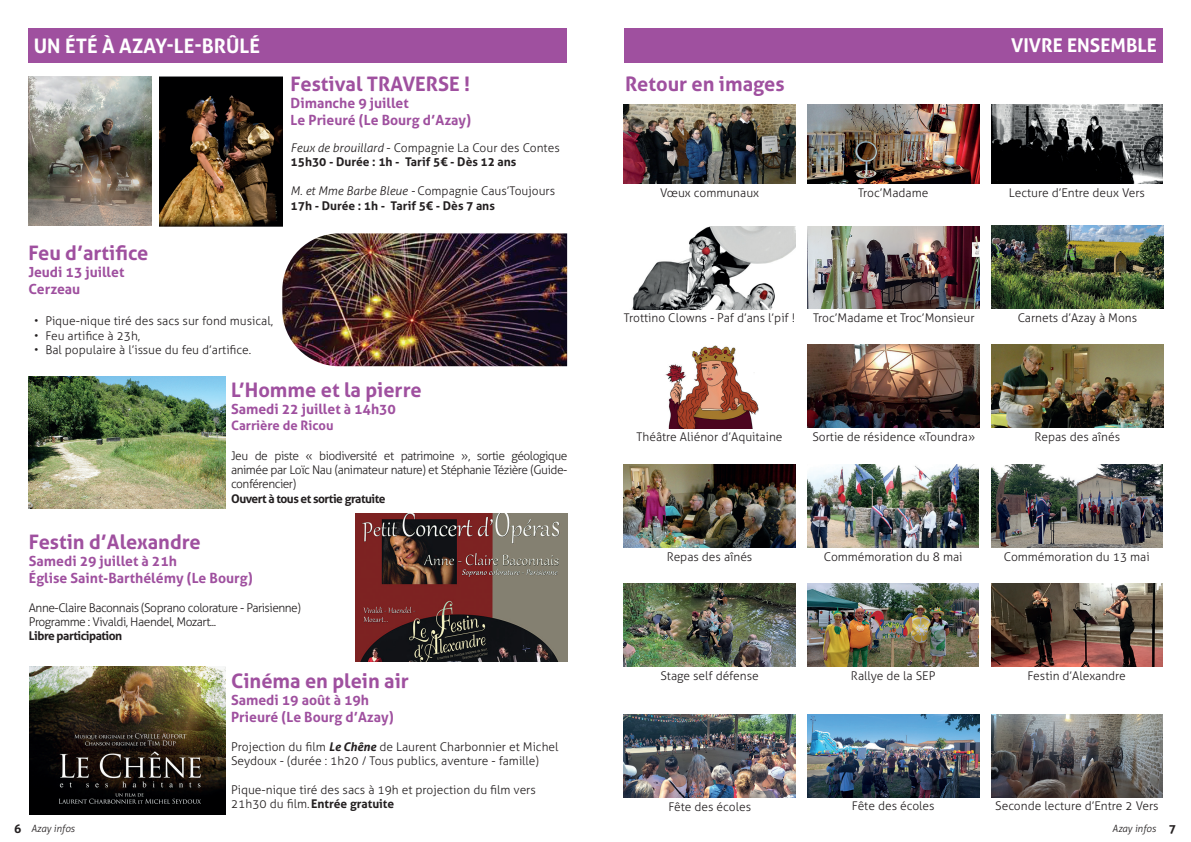
<style>
.page{position:relative;width:1191px;height:842px;background:#fff}
.page>*{position:absolute;margin:0;border:0;box-sizing:border-box;transform-origin:0 0}
.Style_de_paragraphe_1{font:700 20px "Aller";color:#9f509f}
.Texte{font:700 20px "Aller";color:#9f509f}
.Titre_3{font:700 20px "Aller";color:#fff}
.Titre_3-2{font:700 20px "Aller";color:#9f509f}
.Titre_2{font:700 19px "Aller";color:#fff}
.Style_de_paragraphe_1-2{font:700 14px "Aller";color:#9f509f}
.Texte-2{font:700 14px "Aller";color:#9f509f}
.Puces{font:700 14px "Aller";color:#9f509f}
.Style_de_paragraphe_1-3{font:700 13px "Aller";color:#9f509f}
.Style_de_paragraphe_1-4{font:300 12px/14.4px "Aller";color:#231f20;text-align:justify}
.Texte-3{font:300 12px/14.4px "Aller";color:#231f20}
.Texte-4{font:300 12px "Aller";letter-spacing:-.04em;color:#231f20}
.Texte-5{font:700 12px "Aller";color:#231f20}
.Texte-6{font:700 12px "Aller";letter-spacing:-.04em;color:#231f20}
.t1{font:italic 300 10px "Aller";color:#231f20}
.s1{font-style:italic}
.s2{font-weight:700;font-style:italic}
.s3{font-weight:700}
.s4{font-weight:700;font-style:normal;font-size:12px}
</style>
<div class="page">
<div style="left:28px;top:28px;width:539px;height:34px;background:#9f509f"></div>
<img style="left:159px;top:76px;width:123px;height:150px">
<img style="left:29px;top:77px;width:122px;height:149px">
<img style="left:29px;top:376px;width:197px;height:133px">
<img style="left:356px;top:514px;width:211px;height:148px">
<img style="left:29px;top:667px;width:197px;height:147px">
<img style="left:282px;top:233px;width:285px;height:133px">
<img style="left:991px;top:104px;width:171px;height:80px">
<img style="left:991px;top:345px;width:172px;height:83px">
<img style="left:991px;top:584px;width:171px;height:83px">
<img style="left:807px;top:714px;width:172px;height:83px">
<div style="left:624px;top:28px;width:538px;height:34px;background:#9f509f"></div>
<img style="left:991px;top:714px;width:171px;height:83px">
<img style="left:624px;top:714px;width:171px;height:83px">
<img style="left:807px;top:584px;width:172px;height:83px">
<img style="left:624px;top:584px;width:171px;height:83px">
<img style="left:991px;top:464px;width:171px;height:83px">
<img style="left:807px;top:464px;width:172px;height:83px">
<img style="left:624px;top:465px;width:171px;height:83px">
<img style="left:808px;top:345px;width:171px;height:83px">
<img style="left:991px;top:226px;width:172px;height:83px">
<img style="left:808px;top:226px;width:171px;height:83px">
<img style="left:807px;top:104px;width:172px;height:80px">
<img style="left:624px;top:104px;width:171px;height:79px">
<img style="left:632px;top:226px;width:163px;height:83px">
<img style="left:665px;top:346px;width:94px;height:82px">
<p class="Titre_3" style="left:34px;top:33px;width:228px">UN ÉTÉ À AZAY-LE-BRÛLÉ</p>
<p class="Texte" style="left:28px;top:241px;width:122px">Feu d’artifice</p>
<p class="Texte-2" style="left:28px;top:264px;width:98px">Jeudi 13 juillet</p>
<p class="Puces" style="left:28px;top:280px;width:53px">Cerzeau</p>
<p class="Style_de_paragraphe_1-4" style="left:34px;top:314px;width:241px">• Pique-nique tiré des sacs sur fond musical,</p>
<p class="Style_de_paragraphe_1-4" style="left:34px;top:328px;width:108px">• Feu artifice à 23h,</p>
<p class="Style_de_paragraphe_1-4" style="left:34px;top:343px;width:219px">• Bal populaire à l’issue du feu d’artifice.</p>
<p class="Texte" style="left:291px;top:72px;width:181px">Festival TRAVERSE !</p>
<p class="Texte-2" style="left:291px;top:94px;width:120px">Dimanche 9 juillet</p>
<p class="Texte-2" style="left:291px;top:111px;width:182px">Le Prieuré (Le Bourg d’Azay)</p>
<p class="Texte-3" style="left:291px;top:141px;width:271px"><span class="s1">Feux de brouillard</span> - Compagnie La Cour des Contes</p>
<p class="Texte-5" style="left:291px;top:155px;width:227px">15h30 - Durée : 1h - Tarif 5€ - Dès 12 ans</p>
<p class="Texte-3" style="left:291px;top:184px;width:266px"><span class="s1">M. et Mme Barbe Bleue -</span> Compagnie Caus’Toujours</p>
<p class="Texte-5" style="left:291px;top:198px;width:206px">17h - Durée : 1h - Tarif 5€ - Dès 7 ans</p>
<p class="Style_de_paragraphe_1" style="left:231px;top:378px;width:192px">L’Homme et la pierre</p>
<p class="Style_de_paragraphe_1-2" style="left:231px;top:400px;width:166px">Samedi 22 juillet à 14h30</p>
<p class="Style_de_paragraphe_1-3" style="left:231px;top:417px;width:104px">Carrière de Ricou</p>
<p class="Style_de_paragraphe_1-4" style="left:231px;top:448px;width:338px">Jeu de piste « biodiversité et patrimoine », sortie géologique animée par Loïc Nau (animateur nature) et Stéphanie Tézière (Guide&shy;conférencier)</p>
<p class="Texte-6" style="left:231px;top:491px;width:156px">Ouvert à tous et sortie gratuite</p>
<p class="Style_de_paragraphe_1" style="left:29px;top:530px;width:173px">Festin d’Alexandre</p>
<p class="Style_de_paragraphe_1-2" style="left:29px;top:552px;width:150px">Samedi 29 juillet à 21h</p>
<p class="Style_de_paragraphe_1-2" style="left:29px;top:569px;width:225px">Église Saint-Barthélémy (Le Bourg)</p>
<p class="Texte-4" style="left:29px;top:600px;width:273px">Anne-Claire Baconnais (Soprano colorature - Parisienne)</p>
<p class="Texte-4" style="left:29px;top:614px;width:189px">Programme : Vivaldi, Haendel, Mozart...</p>
<p class="Texte-6" style="left:29px;top:629px;width:95px">Libre participation</p>
<p class="Style_de_paragraphe_1" style="left:231px;top:669px;width:179px">Cinéma en plein air</p>
<p class="Style_de_paragraphe_1-2" style="left:231px;top:692px;width:139px">Samedi 19 août à 19h</p>
<p class="Style_de_paragraphe_1-2" style="left:231px;top:708px;width:164px">Prieuré (Le Bourg d’Azay)</p>
<p class="Texte-3" style="left:231px;top:739px;width:329px">Projection du film <span class="s2">Le Chêne</span> de Laurent Charbonnier et Michel<br>Seydoux - (durée : 1h20 / Tous publics, aventure - famille)</p>
<p class="Texte-3" style="left:231px;top:783px;width:306px">Pique-nique tiré des sacs à 19h et projection du film vers<br>21h30 du film. <span class="s3">Entrée gratuite</span></p>
<p class="Titre_3-2" style="left:625px;top:72px;width:161px">Retour en images</p>
<p class="Titre_2" style="left:1011px;top:34px;width:147px">VIVRE ENSEMBLE</p>
<p class="Style_de_paragraphe_1-4" style="left:660px;top:185px;width:100px">Vœux communaux</p>
<p class="Style_de_paragraphe_1-4" style="left:858px;top:185px;width:72px">Troc’Madame</p>
<p class="Style_de_paragraphe_1-4" style="left:1008px;top:185px;width:137px">Lecture d’Entre deux Vers</p>
<p class="Style_de_paragraphe_1-4" style="left:624px;top:311px;width:173px">Trottino Clowns - Paf d’ans l’pif !</p>
<p class="Style_de_paragraphe_1-4" style="left:813px;top:310px;width:163px">Troc’Madame et Troc’Monsieur</p>
<p class="Style_de_paragraphe_1-4" style="left:636px;top:429px;width:147px">Théâtre Aliénor d’Aquitaine</p>
<p class="Style_de_paragraphe_1-4" style="left:812px;top:429px;width:164px">Sortie de résidence «Toundra»</p>
<p class="Style_de_paragraphe_1-4" style="left:1017px;top:310px;width:121px">Carnets d’Azay à Mons</p>
<p class="Style_de_paragraphe_1-4" style="left:1034px;top:429px;width:87px">Repas des aînés</p>
<p class="Style_de_paragraphe_1-4" style="left:667px;top:549px;width:87px">Repas des aînés</p>
<p class="Style_de_paragraphe_1-4" style="left:824px;top:549px;width:140px">Commémoration du 8 mai</p>
<p class="Style_de_paragraphe_1-4" style="left:1003px;top:549px;width:147px">Commémoration du 13 mai</p>
<p class="Style_de_paragraphe_1-4" style="left:660px;top:668px;width:100px">Stage self défense</p>
<p class="Style_de_paragraphe_1-4" style="left:851px;top:668px;width:86px">Rallye de la SEP</p>
<p class="Style_de_paragraphe_1-4" style="left:1027px;top:668px;width:100px">Festin d’Alexandre</p>
<p class="Style_de_paragraphe_1-4" style="left:668px;top:799px;width:84px">Fête des écoles</p>
<p class="Style_de_paragraphe_1-4" style="left:852px;top:799px;width:84px">Fête des écoles</p>
<p class="Style_de_paragraphe_1-4" style="left:995px;top:799px;width:165px">Seconde lecture d’Entre 2 Vers</p>
<p class="t1" style="left:14px;top:822px;width:62px"><span class="s4">6</span> Azay infos</p>
<p class="t1" style="left:1112px;top:822px;width:65px">Azay infos <span class="s4">7</span></p>
</div>
